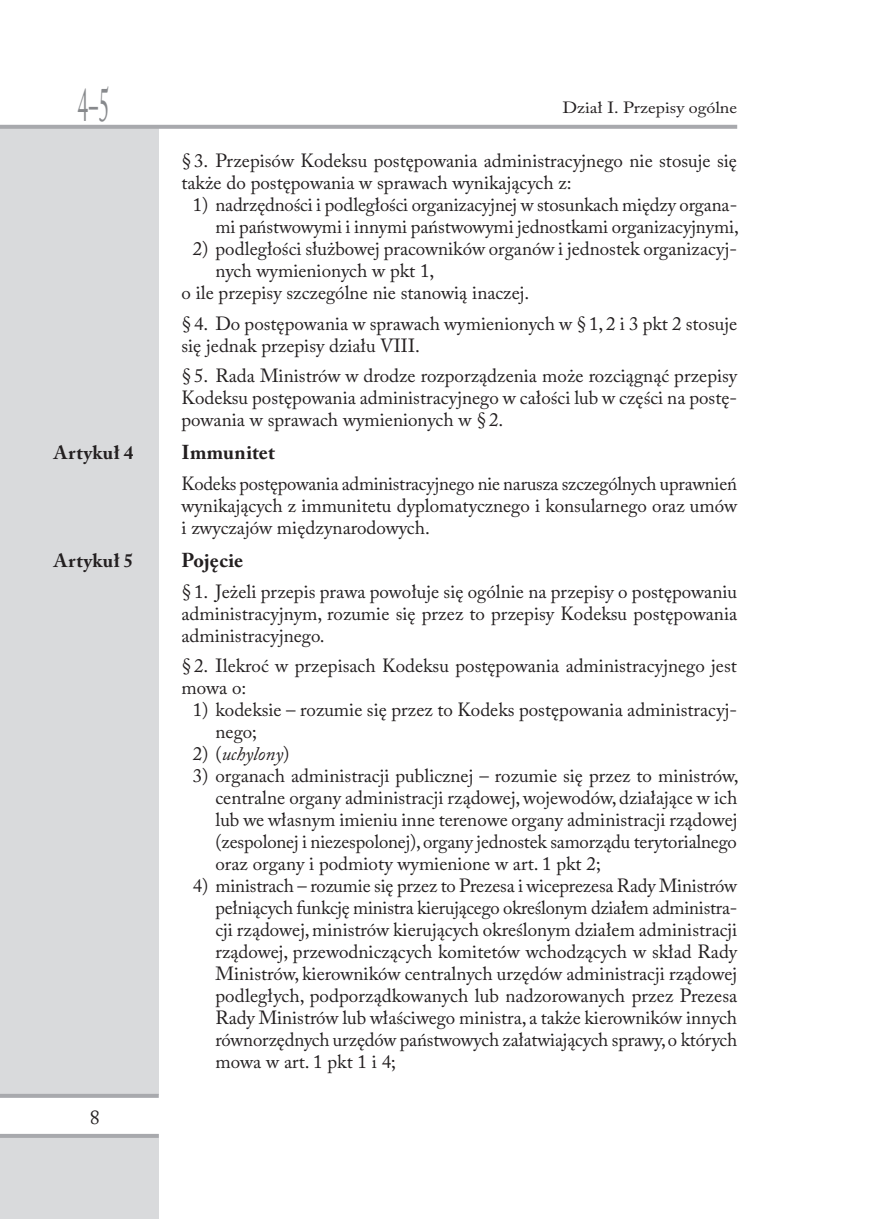
<style>
.page{position:relative;width:879px;height:1219px;background:#fff}
.page>*{position:absolute;margin:0;border:0;box-sizing:border-box;transform-origin:0 0}
.t1{font:48px "Adobe Caslon Pro";color:#87898c;scale:.45 1}
.aaa_tytul_art_POL{font:700 20px "Adobe Caslon Pro";letter-spacing:.01em;color:#231f20}
.t2{font:20px "Adobe Caslon Pro";color:#231f20}
.aaa_podpunkt_1__POL{font:19px/22px "Adobe Caslon Pro";color:#231f20}
.Body_text_POL{font:19px/22px "Adobe Caslon Pro";color:#231f20}
.aaa_tytul_art_POL-2{font:700 19px "Adobe Caslon Pro";letter-spacing:.035em;color:#231f20}
.aaa_podpunkt_1__POL-2{font:italic 19px "Adobe Caslon Pro";color:#231f20}
.t3{font:16.2px "Adobe Caslon Pro";color:#231f20;scale:1.11 1}
.s1{font-style:normal}
</style>
<div class="page">
<div style="left:0;top:127px;width:159px;height:967px;background:#d9dadc"></div>
<hr style="left:0;top:1094px;width:159px;height:4px;background:#a8a9ad">
<div style="left:0;top:1134px;width:159px;height:85px;background:#d9dadc"></div>
<hr style="left:0;top:1134px;width:159px;height:4px;background:#a8a9ad">
<svg style="left:0;top:125px;width:737px;height:4px;background:#acacb0"></svg>
<h1 class="t1" style="left:77px;top:76px;width:74px">4‒5</h1>
<p class="t3" style="left:562px;top:98px;width:159px">Dział I. Przepisy ogólne</p>
<p class="Body_text_POL" style="left:181px;top:149px;width:557px">§3. Przepisów Kodeksu postępowania administracyjnego nie stosuje się także do postępowania w sprawach wynikających z:</p>
<p class="aaa_podpunkt_1__POL" style="left:193px;top:193px;width:547px;text-align:right">1) nadrzędności i podległości organizacyjnej w stosunkach między organa&shy;mi państwowymi i innymi państwowymi jednostkami organizacyjnymi,</p>
<p class="aaa_podpunkt_1__POL" style="left:215px;top:237px;width:523px;text-indent:-23px">2) podległości służbowej pracowników organów i jednostek organizacyj&shy;nych wymienionych w pkt 1,</p>
<p class="Body_text_POL" style="left:181px;top:281px;width:349px">o ile przepisy szczególne nie stanowią inaczej.</p>
<p class="Body_text_POL" style="left:181px;top:312px;width:557px">§4. Do postępowania w sprawach wymienionych w §1, 2 i 3 pkt 2 stosuje się jednak przepisy działu VIII.</p>
<p class="Body_text_POL" style="left:181px;top:364px;width:557px;text-align:justify">§5. Rada Ministrów w drodze rozporządzenia może rozciągnąć przepisy Kodeksu postępowania administracyjnego w całości lub w części na postę&shy;powania w sprawach wymienionych w §2.</p>
<p class="aaa_tytul_art_POL-2" style="left:54px;top:442px;width:81px">Artykuł 4</p>
<p class="aaa_tytul_art_POL" style="left:181px;top:441px;width:95px">Immunitet</p>
<p class="Body_text_POL" style="left:181px;top:472px;width:557px;text-align:justify">Kodeks postępowania administracyjnego nie narusza szczególnych uprawnień wynikających z immunitetu dyplomatycznego i konsularnego oraz umów i zwyczajów międzynarodowych.</p>
<p class="aaa_tytul_art_POL-2" style="left:54px;top:550px;width:81px">Artykuł 5</p>
<p class="aaa_tytul_art_POL" style="left:181px;top:549px;width:63px">Pojęcie</p>
<p class="Body_text_POL" style="left:181px;top:580px;width:557px;text-align:justify">§1. Jeżeli przepis prawa powołuje się ogólnie na przepisy o postępowaniu administracyjnym, rozumie się przez to przepisy Kodeksu postępowania administracyjnego.</p>
<p class="Body_text_POL" style="left:181px;top:655px;width:557px">§2. Ilekroć w przepisach Kodeksu postępowania administracyjnego jest mowa o:</p>
<p class="aaa_podpunkt_1__POL" style="left:215px;top:699px;width:523px;text-indent:-23px">1) kodeksie – rozumie się przez to Kodeks postępowania administracyj&shy;nego;</p>
<p class="aaa_podpunkt_1__POL-2" style="left:193px;top:743px;width:98px"><span class="s1">2) (</span>uchylony<span class="s1">)</span></p>
<p class="aaa_podpunkt_1__POL" style="left:215px;top:765px;width:524px;text-align:justify;text-indent:-23px">3) organach administracji publicznej – rozumie się przez to ministrów, centralne organy administracji rządowej, wojewodów, działające w ich lub we własnym imieniu inne terenowe organy administracji rządowej (zespolonej i niezespolonej), organy jednostek samorządu terytorialnego oraz organy i podmioty wymienione w art. 1 pkt 2;</p>
<p class="aaa_podpunkt_1__POL" style="left:215px;top:875px;width:523px;text-align:justify;text-indent:-23px">4) ministrach – rozumie się przez to Prezesa i wiceprezesa Rady Ministrów pełniących funkcję ministra kierującego określonym działem administra&shy;cji rządowej, ministrów kierujących określonym działem administracji rządowej, przewodniczących komitetów wchodzących w skład Rady Ministrów, kierowników centralnych urzędów administracji rządowej podległych, podporządkowanych lub nadzorowanych przez Prezesa Rady Ministrów lub właściwego ministra, a także kierowników innych równorzędnych urzędów państwowych załatwiających sprawy, o których mowa w art. 1 pkt 1 i 4;</p>
<p class="t2" style="left:90px;top:1105px;width:11px">8</p>
</div>
